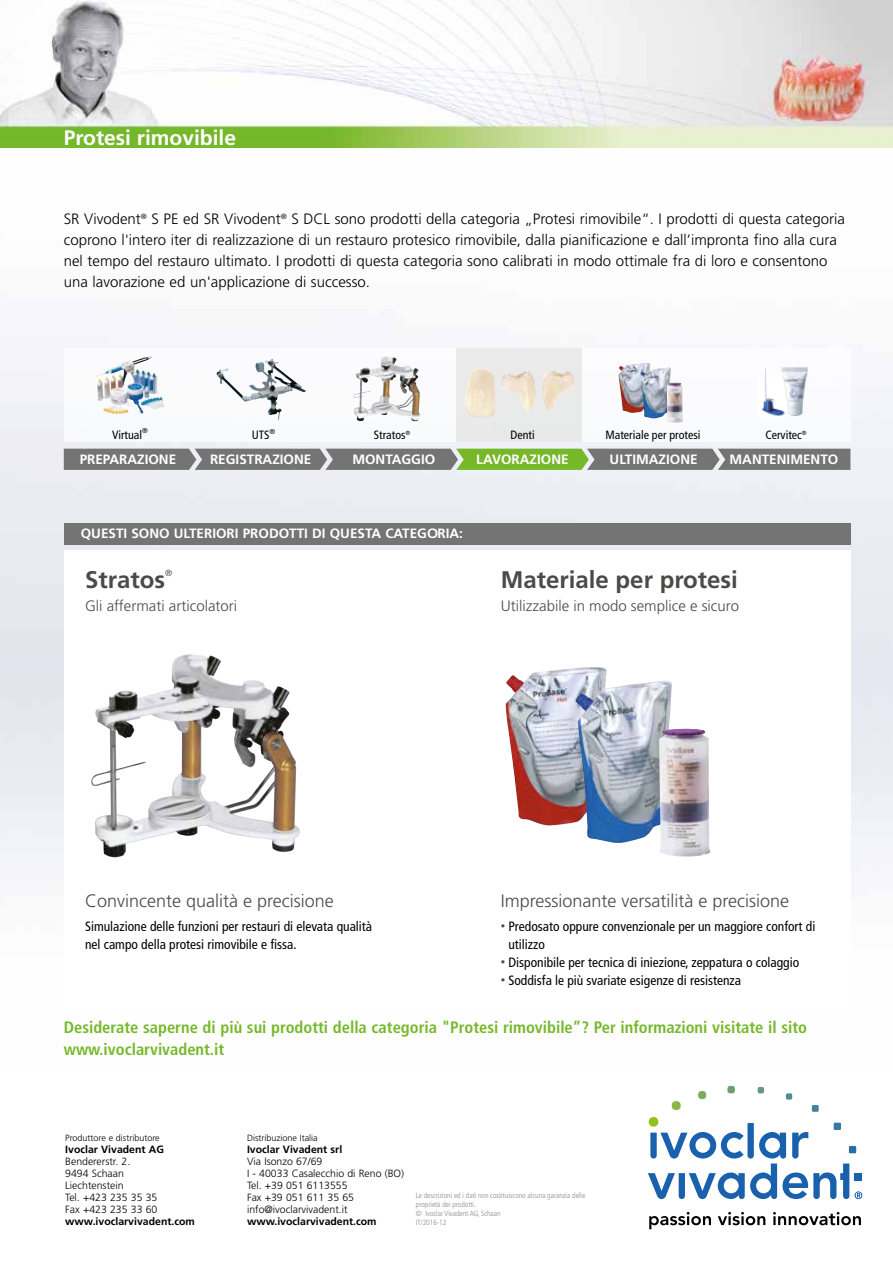
<style>
.page{position:relative;width:893px;height:1263px;background:#fff}
.page>*{position:absolute;margin:0;border:0;box-sizing:border-box;transform-origin:0 0}
.t1{font:700 24px "Frutiger";color:#4a4a49}
.t2{font:700 21px "Frutiger";color:#fff}
.t3{font:300 18px "Frutiger";color:#4a4a49}
.t4{font:700 condensed 16.5px/22.5px "Frutiger";color:#76b82a}
.t5{font:300 15px/21px "Frutiger";color:#000}
.t6{font:300 15px "Frutiger";color:#4a4a49}
.t7{font:condensed 13.5px/18px "Frutiger";color:#000}
.t8{font:700 13.5px "Frutiger";color:#fff}
.t9{font:condensed 12px "Frutiger";color:#000}
.t10{font:300 10.5px/12px "Frutiger";color:#000}
.t11{font:700 10.5px "Frutiger";color:#000}
.t12{font:300 9px "Frutiger";color:#000}
.t13{font:300 9px "Frutiger";color:#4a4a49}
.t14{font:300 condensed 7.5px/9px "Frutiger";color:#878787}
.t15{font:condensed 7.2px "Frutiger";color:#000}
.s1{font-size:9px;color:#4a4a49}
</style>
<div class="page">
<div style="left:64px;top:523px;width:786px;height:21px;background:#757474"></div>
<img style="left:0;top:0;width:893px;height:148px">
<img style="left:91px;top:654px;width:209px;height:203px">
<div style="left:456px;top:349px;width:125px;height:93px;background:#e9eaea"></div>
<svg style="left:64px;top:449px;width:786px;height:21px;background:#79836d"></svg>
<img style="left:95px;top:357px;width:52px;height:57px">
<img style="left:353px;top:356px;width:67px;height:66px">
<img style="left:761px;top:368px;width:20px;height:48px">
<img style="left:781px;top:367px;width:27px;height:49px">
<img style="left:501px;top:371px;width:35px;height:41px">
<img style="left:464px;top:368px;width:31px;height:50px">
<img style="left:542px;top:371px;width:33px;height:42px">
<img style="left:217px;top:359px;width:65px;height:61px">
<img style="left:618px;top:363px;width:32px;height:50px">
<img style="left:640px;top:367px;width:31px;height:52px">
<img style="left:667px;top:382px;width:16px;height:41px">
<img style="left:505px;top:667px;width:102px;height:159px">
<img style="left:575px;top:680px;width:97px;height:163px">
<img style="left:659px;top:729px;width:52px;height:128px">
<div style="left:855px;top:1173px;width:7px;height:7px;background:#1961ac"></div>
<div style="left:849px;top:1146px;width:7px;height:7px;background:#2a6ca8"></div>
<svg style="left:648px;top:1086px;width:201px;height:113px"></svg>
<svg style="left:855px;top:1191px;width:7px;height:8px"></svg>
<svg style="left:649px;top:1212px;width:62px;height:17px"></svg>
<svg style="left:718px;top:1212px;width:47px;height:13px"></svg>
<svg style="left:773px;top:1212px;width:88px;height:13px"></svg>
<h2 class="t2" style="left:64px;top:125px;width:174px">Protesi rimovibile</h2>
<p class="t5" style="left:64px;top:208px;width:783px">SR Vivodent<sup>®</sup> S PE ed SR Vivodent<sup>®</sup> S DCL sono prodotti della categoria „Protesi rimovibile“. I prodotti di questa categoria coprono l'intero iter di realizzazione di un restauro protesico rimovibile, dalla pianificazione e dall’impronta fino alla cura nel tempo del restauro ultimato. I prodotti di questa categoria sono calibrati in modo ottimale fra di loro e consentono una lavorazione ed un'applicazione di successo.</p>
<p class="t9" style="left:112px;top:427px;width:37px">Virtual<sup>®</sup></p>
<p class="t9" style="left:765px;top:427px;width:43px">Cervitec<sup>®</sup></p>
<p class="t15" style="left:270px;top:427px;width:7px">®</p>
<p class="t9" style="left:252px;top:428px;width:19px">UTS</p>
<p class="t9" style="left:510px;top:427px;width:26px">Denti</p>
<p class="t9" style="left:605px;top:427px;width:97px">Materiale per protesi</p>
<p class="t9" style="left:374px;top:427px;width:38px">Stratos<sup>®</sup></p>
<p class="t8" style="left:80px;top:451px;width:98px">PREPARAZIONE</p>
<p class="t8" style="left:210px;top:451px;width:103px">REGISTRAZIONE</p>
<p class="t8" style="left:352px;top:451px;width:84px">MONTAGGIO</p>
<p class="t8" style="left:476px;top:451px;width:94px">LAVORAZIONE</p>
<p class="t8" style="left:610px;top:451px;width:90px">ULTIMAZIONE</p>
<p class="t8" style="left:730px;top:451px;width:110px">MANTENIMENTO</p>
<p class="t8" style="left:81px;top:526px;width:384px">QUESTI SONO ULTERIORI PRODOTTI DI QUESTA CATEGORIA:</p>
<h1 class="t1" style="left:85px;top:565px;width:82px">Stratos</h1>
<p class="t13" style="left:165px;top:568px;width:9px">®</p>
<h1 class="t1" style="left:472px;top:565px;width:92px">Cervitec</h1>
<h1 class="t1" style="left:501px;top:565px;width:238px">Materiale per protesi</h1>
<p class="t6" style="left:85px;top:597px;width:154px">Gli affermati articolatori</p>
<p class="t6" style="left:472px;top:597px;width:160px">Igiene orale antibatterica</p>
<p class="t6" style="left:501px;top:597px;width:240px">Utilizzabile in modo semplice e sicuro</p>
<p class="t3" style="left:85px;top:890px;width:250px">Convincente qualità e precisione</p>
<p class="t7" style="left:85px;top:917px;width:289px">Simulazione delle funzioni per restauri di elevata qualità nel campo della protesi rimovibile e fissa.</p>
<p class="t3" style="left:501px;top:890px;width:290px">Impressionante versatilità e precisione</p>
<p class="t7" style="left:508px;top:917px;width:308px;text-indent:-8px"><span class="s1">•</span> Predosato oppure convenzionale per un maggiore confort di utilizzo</p>
<p class="t7" style="left:501px;top:953px;width:300px"><span class="s1">•</span> Disponibile per tecnica di iniezione, zeppatura o colaggio</p>
<p class="t7" style="left:501px;top:971px;width:242px"><span class="s1">•</span> Soddisfa le più svariate esigenze di resistenza</p>
<p class="t4" style="left:64px;top:1016px;width:745px">Desiderate saperne di più sui prodotti della categoria "Protesi rimovibile”? Per informazioni visitate il sito www.ivoclarvivadent.it</p>
<p class="t12" style="left:65px;top:1133px;width:96px">Produttore e distributore</p>
<p class="t11" style="left:65px;top:1143px;width:100px">Ivoclar Vivadent AG</p>
<p class="t10" style="left:65px;top:1155px;width:94px">Bendererstr. 2.<br>9494 Schaan<br>Liechtenstein<br>Tel. +423 235 35 35<br>Fax +423 235 33 60</p>
<p class="t11" style="left:65px;top:1215px;width:131px">www.ivoclarvivadent.com</p>
<p class="t12" style="left:247px;top:1133px;width:72px">Distribuzione Italia</p>
<p class="t11" style="left:247px;top:1143px;width:97px">Ivoclar Vivadent srl</p>
<p class="t10" style="left:247px;top:1155px;width:158px">Via Isonzo 67/69<br>I - 40033 Casalecchio di Reno (BO)<br>Tel. +39 051 6113555<br>Fax +39 051 611 35 65 info@ivoclarvivadent.it</p>
<p class="t11" style="left:247px;top:1215px;width:131px">www.ivoclarvivadent.com</p>
<p class="t14" style="left:416px;top:1190px;width:171px">Le descrizioni ed i dati non costituiscono alcuna garanzia delle proprietà dei prodotti.<br>© Ivoclar Vivadent AG, Schaan<br>IT/2016-12</p>
</div>
